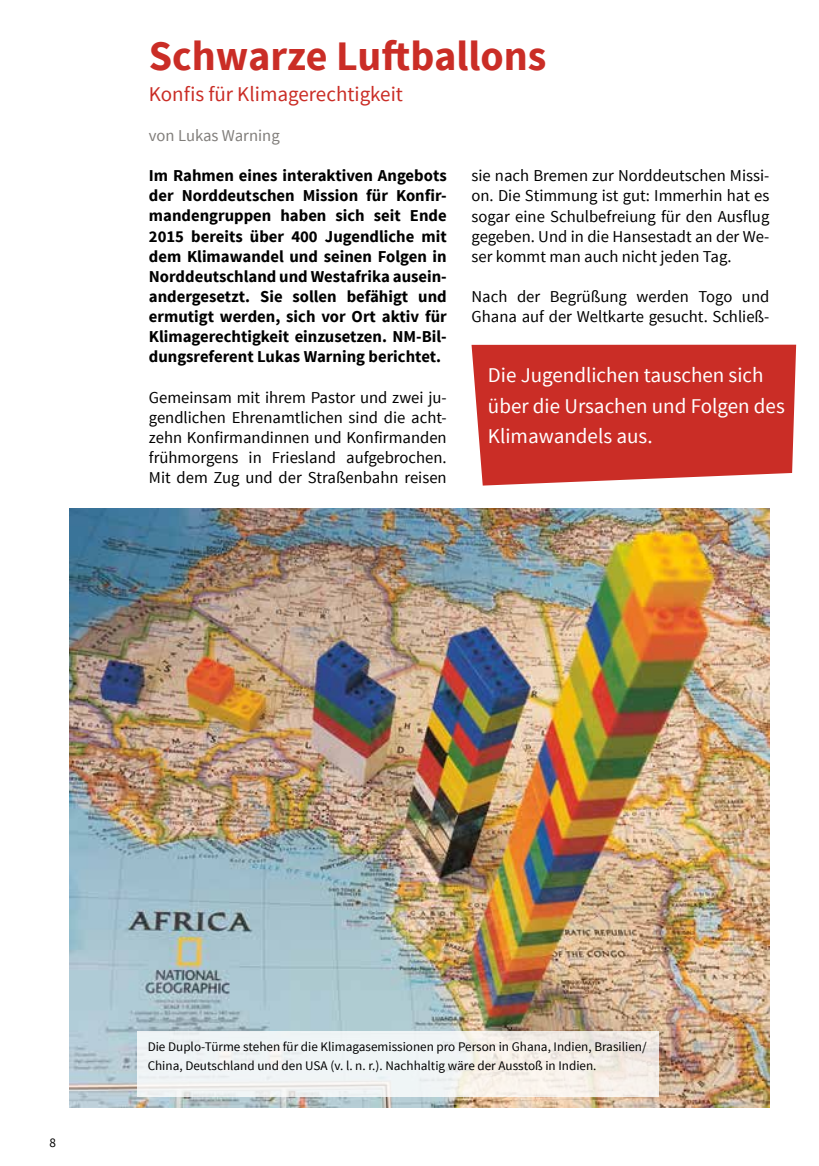
<style>
.page{position:relative;width:819px;height:1166px;background:#fff}
.page>*{position:absolute;margin:0;border:0;box-sizing:border-box;transform-origin:0 0}
.t1{font:700 42px "Source Sans Pro";color:#ca2d26}
.t2{font:21px/30.1px "Source Sans Pro";color:#fff}
.t3{font:21px "Source Sans Pro";color:#ca2d26}
.t4{font:16.62px/20.1px "Source Sans Pro";color:#000;text-align:justify}
.t5{font:700 16.62px/20.1px "Source Sans Pro";color:#000;text-align:justify}
.t6{font:16.62px "Source Sans Pro";color:#817e7b}
.t7{font:13.12px/19.2px "Source Sans Pro";color:#000}
</style>
<div class="page">
<svg style="left:471px;top:345px;width:325px;height:140px;background:#cd3a33"></svg>
<img style="left:70px;top:508px;width:699px;height:599px">
<svg style="left:138px;top:1031px;width:521px;height:66px;fill:#f0f4f2"></svg>
<h1 class="t1" style="left:149px;top:30px;width:399px">Schwarze Luftballons</h1>
<p class="t3" style="left:149px;top:81px;width:255px">Konfis für Klimagerechtigkeit</p>
<p class="t6" style="left:149px;top:125px;width:132px">von Lukas Warning</p>
<p class="t5" style="left:149px;top:166px;width:299px">Im Rahmen eines interaktiven Angebots der Norddeutschen Mission für Konfir&shy;mandengruppen haben sich seit Ende 2015 bereits über 400 Jugendliche mit dem Klimawandel und seinen Folgen in Norddeutschland und Westafrika ausein&shy;andergesetzt. Sie sollen befähigt und ermutigt werden, sich vor Ort aktiv für Klimagerechtigkeit einzusetzen. NM-Bil&shy;dungsreferent Lukas Warning berichtet.</p>
<p class="t4" style="left:149px;top:387px;width:299px">Gemeinsam mit ihrem Pastor und zwei ju&shy;gendlichen Ehrenamtlichen sind die acht&shy;zehn Konfirmandinnen und Konfirmanden frühmorgens in Friesland aufgebrochen.<br>Mit dem Zug und der Straßenbahn reisen</p>
<p class="t4" style="left:471px;top:166px;width:299px">sie nach Bremen zur Norddeutschen Missi&shy;on. Die Stimmung ist gut: Immerhin hat es sogar eine Schulbefreiung für den Ausflug gegeben. Und in die Hansestadt an der We&shy;ser kommt man auch nicht jeden Tag.</p>
<p class="t4" style="left:471px;top:287px;width:299px">Nach der Begrüßung werden Togo und<br>Ghana auf der Weltkarte gesucht. Schließ-</p>
<p class="t2" style="left:488px;top:361px;width:298px">Die Jugendlichen tauschen sich über die Ursachen und Folgen des<br>Klimawandels aus.</p>
<p class="t7" style="left:50px;top:1133px;width:8px">8</p>
<p class="t7" style="left:148px;top:1037px;width:500px">Die Duplo-Türme stehen für die Klimagasemissionen pro Person in Ghana, Indien, Brasilien/<br>China, Deutschland und den USA (v. l. n. r.). Nachhaltig wäre der Ausstoß in Indien.</p>
</div>
